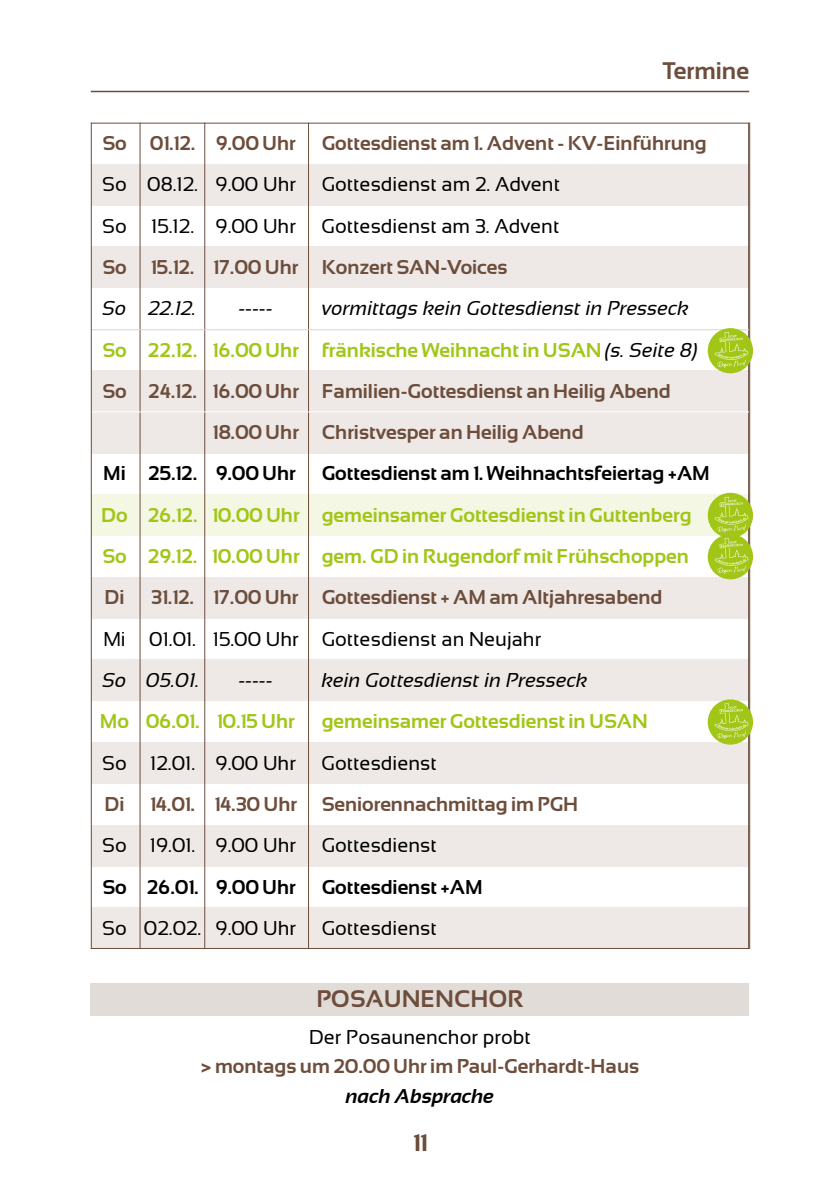
<style>
.page{position:relative;width:840px;height:1191px;background:#fff}
.page>*{position:absolute;margin:0;border:0;box-sizing:border-box;transform-origin:0 0}
.Grundtext_fett{font:700 24px "Sansation";color:#6d4d3b}
.Grundtext_fett-2{font:700 20px "Sansation";color:#6d4d3b}
.Grundtext_fett-3{font:20px "Sansation";color:#000}
.Grundtext_fett-4{font:700 20px "Sansation";color:#a2c617}
.Grundtext_fett-5{font:italic 20px "Sansation";color:#000}
.Grundtext_fett-6{font:700 20px "Sansation";color:#000}
.Grundtext_fett-7{font:italic 700 20px "Sansation";color:#000}
.s1{font-weight:400;font-style:italic;color:#000}
</style>
<div class="page">
<div style="left:92px;top:164px;width:657px;height:41px;background:#eee9e6"></div>
<div style="left:92px;top:247px;width:657px;height:41px;background:#eee9e6"></div>
<div style="left:92px;top:370px;width:657px;height:42px;background:#eee9e6"></div>
<div style="left:92px;top:412px;width:657px;height:41px;background:#eee9e6"></div>
<div style="left:92px;top:494px;width:657px;height:42px;background:#f3f7e4"></div>
<div style="left:92px;top:577px;width:657px;height:41px;background:#eee9e6"></div>
<div style="left:92px;top:660px;width:657px;height:41px;background:#eee9e6"></div>
<div style="left:92px;top:742px;width:657px;height:41px;background:#eee9e6"></div>
<div style="left:92px;top:825px;width:657px;height:41px;background:#eee9e6"></div>
<div style="left:92px;top:907px;width:657px;height:42px;background:#eee9e6"></div>
<hr style="left:748px;top:123px;width:1px;height:826px;background:#6d4d3b">
<hr style="left:91px;top:91px;width:657px;height:1px;background:#6d4d3b">
<hr style="left:139px;top:123px;width:1px;height:826px;background:#6d4d3b">
<hr style="left:747px;top:123px;width:1px;height:826px;background:#6d4d3b">
<hr style="left:204px;top:123px;width:1px;height:826px;background:#6d4d3b">
<hr style="left:308px;top:123px;width:1px;height:826px;background:#6d4d3b">
<hr style="left:91px;top:411px;width:657px;height:1px;background:#fff">
<hr style="left:91px;top:329px;width:657px;height:1px;background:#ddd4ce">
<div style="left:707px;top:328px;width:45px;height:45px;background:#a2c617;border-radius:50%"></div>
<svg style="left:714px;top:332px;width:34px;height:36px"></svg>
<svg style="left:707px;top:493px;width:45px;height:45px"></svg>
<div style="left:707px;top:534px;width:45px;height:45px;background:#a2c617;border-radius:50%"></div>
<svg style="left:714px;top:497px;width:34px;height:77px"></svg>
<div style="left:707px;top:699px;width:45px;height:45px;background:#a2c617;border-radius:50%"></div>
<svg style="left:714px;top:703px;width:34px;height:36px"></svg>
<div style="left:91px;top:983px;width:657px;height:32px;background:#e2dcd8"></div>
<hr style="left:91px;top:123px;width:1px;height:826px;background:#6d4d3b">
<hr style="left:91px;top:123px;width:657px;height:1px;background:#6d4d3b">
<hr style="left:91px;top:948px;width:657px;height:1px;background:#6d4d3b">
<p class="Grundtext_fett" style="left:662px;top:58px;width:88px">Termine</p>
<p class="Grundtext_fett-2" style="left:102px;top:132px;width:195px">So 01.12. 9.00 Uhr</p>
<p class="Grundtext_fett-2" style="left:321px;top:132px;width:386px">Gottesdienst am 1. Advent - KV-Einführung</p>
<p class="Grundtext_fett-3" style="left:102px;top:173px;width:195px">So 08.12. 9.00 Uhr</p>
<p class="Grundtext_fett-3" style="left:321px;top:173px;width:240px">Gottesdienst am 2. Advent</p>
<p class="Grundtext_fett-3" style="left:102px;top:215px;width:195px">So 15.12. 9.00 Uhr</p>
<p class="Grundtext_fett-3" style="left:321px;top:215px;width:239px">Gottesdienst am 3. Advent</p>
<p class="Grundtext_fett-2" style="left:102px;top:256px;width:406px">So 15.12. 17.00 Uhr Konzert SAN-Voices</p>
<p class="Grundtext_fett-5" style="left:102px;top:297px;width:95px">So 22.12.</p>
<p class="Grundtext_fett-5" style="left:238px;top:297px;width:36px">-----</p>
<p class="Grundtext_fett-5" style="left:321px;top:297px;width:368px">vormittags kein Gottesdienst in Presseck</p>
<p class="Grundtext_fett-4" style="left:102px;top:338px;width:596px">So 22.12. 16.00 Uhr fränkische Weihnacht in USAN <span class="s1">(s. Seite 8)</span></p>
<p class="Grundtext_fett-2" style="left:102px;top:380px;width:569px">So 24.12. 16.00 Uhr Familien-Gottesdienst an Heilig Abend</p>
<p class="Grundtext_fett-2" style="left:212px;top:421px;width:372px">18.00 Uhr Christvesper an Heilig Abend</p>
<p class="Grundtext_fett-6" style="left:103px;top:462px;width:194px">Mi 25.12. 9.00 Uhr</p>
<p class="Grundtext_fett-6" style="left:321px;top:462px;width:389px">Gottesdienst am 1. Weihnachtsfeiertag +AM</p>
<p class="Grundtext_fett-4" style="left:101px;top:504px;width:591px">Do 26.12. 10.00 Uhr gemeinsamer Gottesdienst in Guttenberg</p>
<p class="Grundtext_fett-4" style="left:102px;top:545px;width:587px">So 29.12. 10.00 Uhr gem. GD in Rugendorf mit Frühschoppen</p>
<p class="Grundtext_fett-2" style="left:104px;top:586px;width:22px">Di</p>
<p class="Grundtext_fett-2" style="left:151px;top:586px;width:512px">31.12. 17.00 Uhr Gottesdienst + AM am Altjahresabend</p>
<p class="Grundtext_fett-3" style="left:103px;top:628px;width:439px">Mi 01.01. 15.00 Uhr Gottesdienst an Neujahr</p>
<p class="Grundtext_fett-5" style="left:102px;top:669px;width:98px">So 05.01.</p>
<p class="Grundtext_fett-5" style="left:238px;top:669px;width:36px">-----</p>
<p class="Grundtext_fett-5" style="left:321px;top:669px;width:267px">kein Gottesdienst in Presseck</p>
<p class="Grundtext_fett-4" style="left:100px;top:710px;width:196px">Mo 06.01. 10.15 Uhr</p>
<p class="Grundtext_fett-4" style="left:321px;top:710px;width:328px">gemeinsamer Gottesdienst in USAN</p>
<p class="Grundtext_fett-3" style="left:102px;top:751px;width:195px">So 12.01. 9.00 Uhr</p>
<p class="Grundtext_fett-3" style="left:321px;top:751px;width:117px">Gottesdienst</p>
<p class="Grundtext_fett-2" style="left:104px;top:793px;width:22px">Di</p>
<p class="Grundtext_fett-2" style="left:150px;top:793px;width:429px">14.01. 14.30 Uhr Seniorennachmittag im PGH</p>
<p class="Grundtext_fett-3" style="left:102px;top:834px;width:195px">So 19.01. 9.00 Uhr</p>
<p class="Grundtext_fett-3" style="left:321px;top:834px;width:117px">Gottesdienst</p>
<p class="Grundtext_fett-6" style="left:102px;top:875px;width:195px">So 26.01. 9.00 Uhr</p>
<p class="Grundtext_fett-6" style="left:321px;top:875px;width:162px">Gottesdienst +AM</p>
<p class="Grundtext_fett-3" style="left:102px;top:917px;width:195px">So 02.02. 9.00 Uhr</p>
<p class="Grundtext_fett-3" style="left:321px;top:917px;width:117px">Gottesdienst</p>
<p class="Grundtext_fett" style="left:316px;top:985px;width:209px">POSAUNENCHOR</p>
<p class="Grundtext_fett-3" style="left:309px;top:1025px;width:223px">Der Posaunenchor probt</p>
<p class="Grundtext_fett-2" style="left:201px;top:1055px;width:439px">&gt; montags um 20.00 Uhr im Paul-Gerhardt-Haus</p>
<p class="Grundtext_fett-7" style="left:345px;top:1084px;width:150px">nach Absprache</p>
<p class="Grundtext_fett" style="left:413px;top:1129px;width:15px">11</p>
</div>
